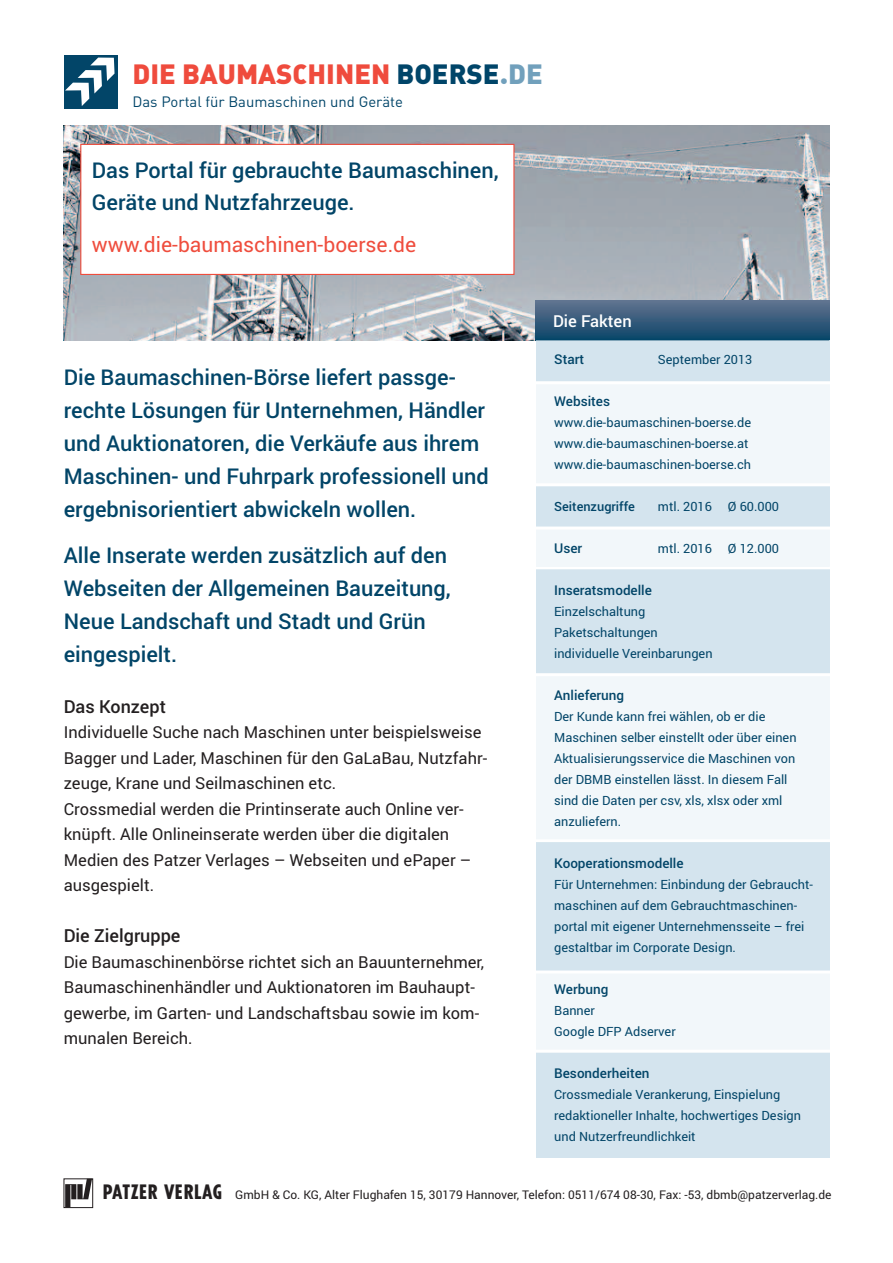
<style>
.page{position:relative;width:893px;height:1263px;background:#fff}
.page>*{position:absolute;margin:0;border:0;box-sizing:border-box;transform-origin:0 0}
.t1{font:27.6px "DIN Black Alternate";color:#ef4b3d}
.t2{font:500 21.75px/33px "Roboto";color:#024568}
.t3{font:21px "Roboto";color:#ef4d3d}
.t4{font:500 18px "Roboto";color:#231f20}
.t5{font:16.5px/25.5px "Roboto";color:#231f20}
.t6{font:500 16.5px "Roboto";color:#fff}
.t7{font:14.85px "DIN";color:#004569}
.t8{font:500 13.5px "Roboto";color:#024568}
.t9{font:12.75px/21px "Roboto";color:#024568}
.t10{font:500 12.75px "Roboto";color:#024568}
.t11{font:12px "Roboto";color:#231f20}
.s1{color:#004569}
.s2{color:#71a0bc}
.s3{font-family:"Tempo";font-weight:800;font-stretch:condensed;font-size:19.8px}
</style>
<div class="page">
<img style="left:64px;top:125px;width:765px;height:215px">
<div style="left:81px;top:145px;width:432px;height:129px;background:#fff"></div>
<div style="left:80px;top:144px;width:434px;height:131px;border:1px solid #ef4d3d"></div>
<img style="left:536px;top:300px;width:293px;height:39px">
<div style="left:536px;top:340px;width:293px;height:817px;background:#d4e4ee"></div>
<hr style="left:536px;top:339px;width:293px;height:1px;background:#024568">
<div style="left:536px;top:384px;width:293px;height:99px;background:#f2f7fa"></div>
<div style="left:525px;top:381px;width:317px;height:105px;border:3px solid #fff"></div>
<div style="left:536px;top:529px;width:293px;height:37px;background:#f2f7fa"></div>
<div style="left:525px;top:526px;width:317px;height:43px;border:3px solid #fff"></div>
<div style="left:536px;top:676px;width:293px;height:163px;background:#f2f7fa"></div>
<div style="left:525px;top:673px;width:317px;height:169px;border:3px solid #fff"></div>
<div style="left:536px;top:973px;width:293px;height:77px;background:#f2f7fa"></div>
<div style="left:525px;top:970px;width:317px;height:83px;border:3px solid #fff"></div>
<svg style="left:63px;top:1178px;width:31px;height:31px"></svg>
<svg style="left:66px;top:1180px;width:25px;height:26px"></svg>
<div style="left:64px;top:1178px;width:29px;height:30px;border:1px solid #231f20"></div>
<div style="left:64px;top:55px;width:54px;height:54px;background:#024568"></div>
<svg style="left:65px;top:58px;width:50px;height:48px"></svg>
<h1 class="t1" style="left:132px;top:58px;width:412px">DIE BAUMASCHINEN <span class="s1">BOERSE</span><span class="s2">.DE</span></h1>
<p class="t7" style="left:132px;top:93px;width:272px">Das Portal für Baumaschinen und Geräte</p>
<h2 class="t2" style="left:92px;top:155px;width:408px;line-height:31.5px">Das Portal für gebrauchte Baumaschinen,<br>Geräte und Nutzfahrzeuge.</h2>
<h3 class="t3" style="left:92px;top:232px;width:326px">www.die-baumaschinen-boerse.de</h3>
<h2 class="t2" style="left:64px;top:361px;width:427px">Die Baumaschinen-Börse liefert passge&shy;rechte Lösungen für Unternehmen, Händler und Auktionatoren, die Verkäufe aus ihrem Maschinen- und Fuhrpark professionell und ergebnisorientiert abwickeln wollen.</h2>
<h2 class="t2" style="left:64px;top:538px;width:389px">Alle Inserate werden zusätzlich auf den<br>Webseiten der Allgemeinen Bauzeitung,<br>Neue Landschaft und Stadt und Grün eingespielt.</h2>
<h3 class="t4" style="left:64px;top:696px;width:104px">Das Konzept</h3>
<p class="t5" style="left:64px;top:719px;width:425px">Individuelle Suche nach Maschinen unter beispielsweise Bagger und Lader, Maschinen für den GaLaBau, Nutzfahr&shy;zeuge, Krane und Seilmaschinen etc.<br>Crossmedial werden die Printinserate auch Online ver&shy;knüpft. Alle Onlineinserate werden über die digitalen Medien des Patzer Verlages – Webseiten und ePaper – ausgespielt.</p>
<h3 class="t4" style="left:64px;top:925px;width:118px">Die Zielgruppe</h3>
<p class="t5" style="left:64px;top:949px;width:422px">Die Baumaschinenbörse richtet sich an Bauunternehmer, Baumaschinenhändler und Auktionatoren im Bauhaupt&shy;gewerbe, im Garten- und Landschaftsbau sowie im kom&shy;munalen Bereich.</p>
<p class="t6" style="left:553px;top:312px;width:80px">Die Fakten</p>
<p class="t8" style="left:554px;top:351px;width:32px">Start</p>
<p class="t9" style="left:658px;top:349px;width:96px">September 2013</p>
<p class="t8" style="left:554px;top:393px;width:57px">Websites</p>
<p class="t9" style="left:554px;top:412px;width:198px">www.die-baumaschinen-boerse.de www.die-baumaschinen-boerse.at www.die-baumaschinen-boerse.ch</p>
<p class="t10" style="left:554px;top:499px;width:82px">Seitenzugriffe</p>
<p class="t9" style="left:658px;top:496px;width:123px">mtl. 2016 Ø 60.000</p>
<p class="t8" style="left:554px;top:540px;width:30px">User</p>
<p class="t9" style="left:658px;top:538px;width:123px">mtl. 2016 Ø 12.000</p>
<p class="t8" style="left:554px;top:582px;width:99px">Inseratsmodelle</p>
<p class="t9" style="left:554px;top:601px;width:160px">Einzelschaltung<br>Paketschaltungen individuelle Vereinbarungen</p>
<p class="t8" style="left:554px;top:687px;width:71px">Anlieferung</p>
<p class="t9" style="left:554px;top:706px;width:244px">Der Kunde kann frei wählen, ob er die Maschinen selber einstellt oder über einen Aktualisierungsservice die Maschinen von der DBMB einstellen lässt. In diesem Fall sind die Daten per csv, xls, xlsx oder xml anzuliefern.</p>
<p class="t8" style="left:554px;top:855px;width:131px">Kooperationsmodelle</p>
<p class="t9" style="left:554px;top:874px;width:260px">Für Unternehmen: Einbindung der Gebraucht&shy;maschinen auf dem Gebrauchtmaschinen&shy;portal mit eigener Unternehmensseite – frei gestaltbar im Corporate Design.</p>
<p class="t8" style="left:554px;top:981px;width:56px">Werbung</p>
<p class="t9" style="left:554px;top:1000px;width:123px">Banner<br>Google DFP Adserver</p>
<p class="t8" style="left:554px;top:1065px;width:97px">Besonderheiten</p>
<p class="t9" style="left:554px;top:1084px;width:248px">Crossmediale Verankerung, Einspielung redaktioneller Inhalte, hochwertiges Design und Nutzerfreundlichkeit</p>
<p class="t11" style="left:103px;top:1188px;width:730px"><span class="s3">PATZER VERLAG</span> GmbH &amp; Co. KG, Alter Flughafen 15, 30179 Hannover, Telefon: 0511/674 08-30, Fax: -53, dbmb@patzerverlag.de</p>
</div>
